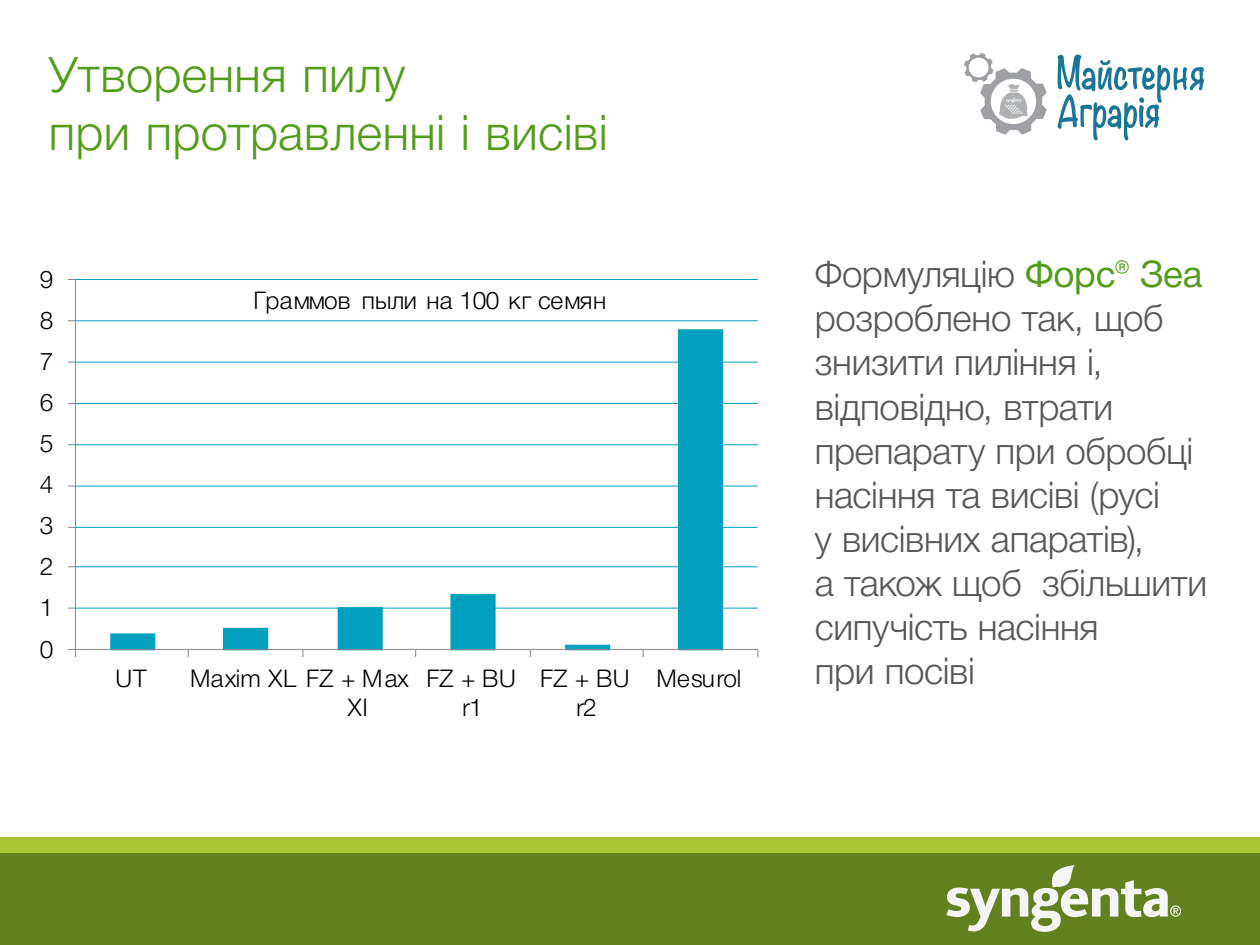
<style>
.page{position:relative;width:1260px;height:945px;background:#fff}
.page>*{position:absolute;margin:0;border:0;box-sizing:border-box;transform-origin:0 0}
.t1{font:300 49px/58.8px "Helvetica Neue Cyr";letter-spacing:.005em;color:#559c1c}
.t2{font:300 36.75px/44.1px "Helvetica Neue Cyr";letter-spacing:-.01em;color:#575757}
.t3{font:300 24.41px/28.8px "Helvetica Neue Cyr";letter-spacing:.005em;color:#000;text-align:center}
.s1{font-weight:400;color:#559c1c}
</style>
<div class="page">
<div style="left:0;top:837px;width:1260px;height:16px;background:#acc437"></div>
<div style="left:0;top:853px;width:1260px;height:92px;background:#62801e"></div>
<svg style="left:946px;top:865px;width:235px;height:67px"></svg>
<svg style="left:1058px;top:55px;width:146px;height:85px"></svg>
<svg style="left:964px;top:53px;width:83px;height:82px"></svg>
<hr style="left:75px;top:279px;width:683px;height:1px;background:#00a0be">
<hr style="left:75px;top:320px;width:683px;height:1px;background:#00a0be">
<hr style="left:75px;top:362px;width:683px;height:1px;background:#00a0be">
<hr style="left:75px;top:403px;width:683px;height:1px;background:#00a0be">
<hr style="left:75px;top:444px;width:683px;height:1px;background:#00a0be">
<hr style="left:75px;top:486px;width:683px;height:1px;background:#00a0be">
<hr style="left:75px;top:527px;width:683px;height:1px;background:#00a0be">
<hr style="left:75px;top:566px;width:683px;height:1px;background:#00a0be">
<hr style="left:75px;top:608px;width:683px;height:1px;background:#00a0be">
<svg style="left:110px;top:329px;width:613px;height:320px"></svg>
<hr style="left:75px;top:280px;width:1px;height:369px;background:#868686">
<hr style="left:75px;top:649px;width:683px;height:1px;background:#868686">
<svg style="left:68px;top:649px;width:8px;height:8px"></svg>
<h1 class="t1" style="left:49px;top:45px;width:560px">Утворення пилу<br>при протравленні і висіві</h1>
<p class="t3" style="left:40px;top:265px;width:15px">9</p>
<p class="t3" style="left:40px;top:306px;width:15px">8</p>
<p class="t3" style="left:40px;top:347px;width:15px">7</p>
<p class="t3" style="left:40px;top:388px;width:15px">6</p>
<p class="t3" style="left:40px;top:429px;width:15px">5</p>
<p class="t3" style="left:40px;top:470px;width:15px">4</p>
<p class="t3" style="left:40px;top:512px;width:15px">3</p>
<p class="t3" style="left:40px;top:553px;width:15px">2</p>
<p class="t3" style="left:40px;top:594px;width:15px">1</p>
<p class="t3" style="left:40px;top:635px;width:15px">0</p>
<p class="t3" style="left:254px;top:287px;width:354px">Граммов пыли на 100 кг семян</p>
<p class="t3" style="left:115px;top:665px;width:33px">UT</p>
<p class="t3" style="left:348px;top:665px;width:63px;text-align:left;text-indent:-158px">Maxim XL FZ + Max<br>XI</p>
<p class="t3" style="left:426px;top:665px;width:91px">FZ + BU r1</p>
<p class="t3" style="left:540px;top:665px;width:91px">FZ + BU r2</p>
<p class="t3" style="left:656px;top:665px;width:86px">Mesurol</p>
<p class="t2" style="left:815px;top:253px;width:394px">Формуляцію <span class="s1">Форс® Зеа </span>розроблено так, щоб знизити пиління і, відповідно, втрати препарату при обробці насіння та висіві (русі<br>у висівних апаратів),<br>а також щоб збільшити сипучість насіння<br>при посіві</p>
</div>
